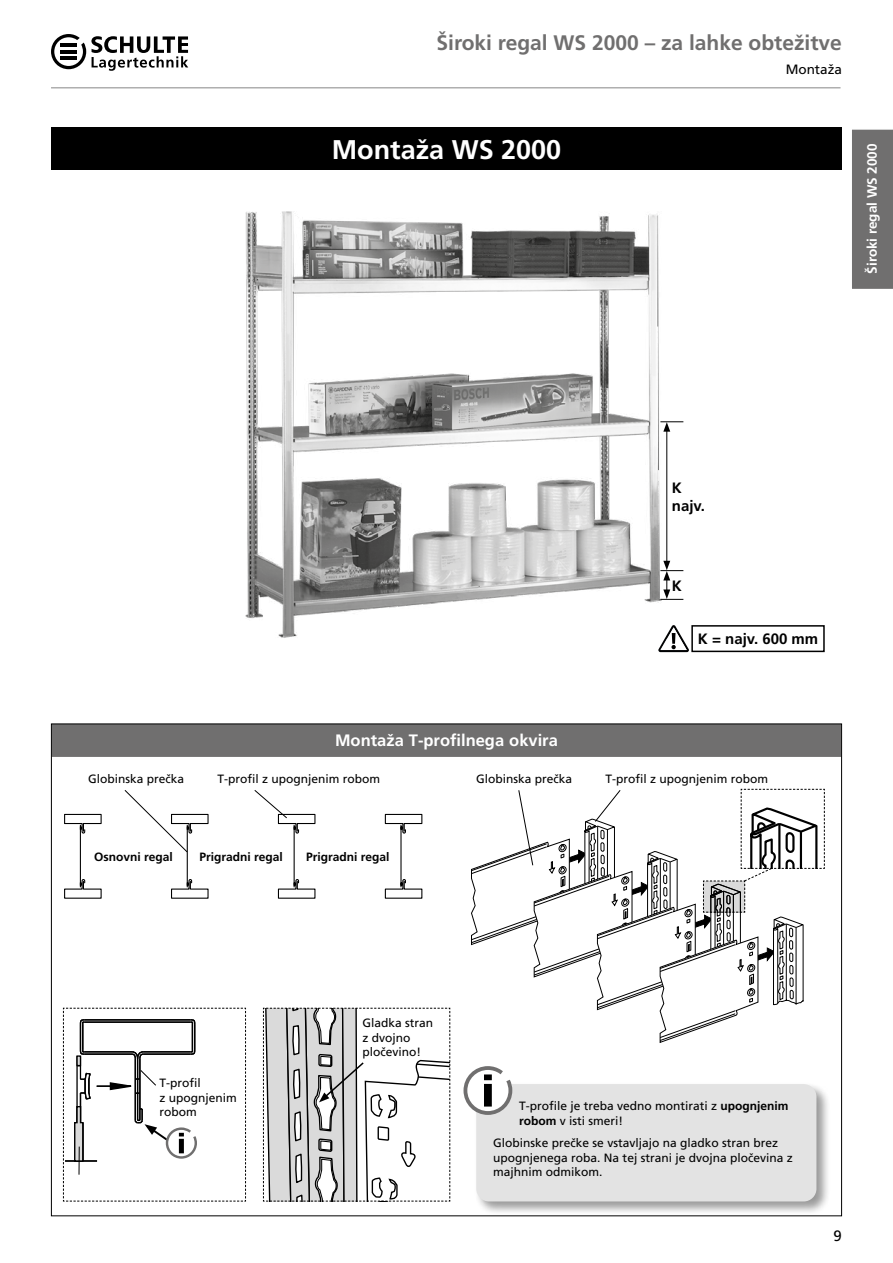
<style>
.page{position:relative;width:893px;height:1263px;background:#fff}
.page>*{position:absolute;margin:0;border:0;box-sizing:border-box;transform-origin:0 0}
.t1{font:700 27px "Frutiger LT Com";color:#fff}
.t2{font:700 21px "Frutiger LT Com";color:#706f6f}
.t3{font:700 16.5px "Frutiger LT Com";color:#fff}
.t4{font:700 15px/18px "Frutiger LT Com";color:#000}
.t5{font:15px "Frutiger LT Com";color:#000}
.t6{font:700 13.5px "Frutiger LT Com";color:#fff}
.t7{font:13.5px "Frutiger LT Com";color:#000}
.t8{font:12px/14.4px "Frutiger LT Com";color:#000}
.t9{font:700 12px "Frutiger LT Com";color:#000}
.s1{font-weight:700}
</style>
<div class="page">
<hr style="left:51px;top:87px;width:789px;height:1px;background:#878787">
<svg style="left:51px;top:34px;width:137px;height:37px"></svg>
<div style="left:852px;top:129px;width:41px;height:160px;background:#706f6f"></div>
<img style="left:245px;top:211px;width:439px;height:427px">
<div style="left:51px;top:128px;width:791px;height:42px;background:#000"></div>
<div style="left:52px;top:724px;width:789px;height:33px;background:#706f6f"></div>
<div style="left:474px;top:1082px;width:356px;height:134px;background:#000;opacity:.4"></div>
<div style="left:476px;top:1084px;width:340px;height:117px;background:#e3e3e3;border-radius:13px"></div>
<svg style="left:463px;top:1066px;width:51px;height:51px"></svg>
<svg style="left:64px;top:790px;width:358px;height:109px"></svg>
<svg style="left:471px;top:788px;width:354px;height:254px"></svg>
<svg style="left:63px;top:1007px;width:183px;height:195px"></svg>
<svg style="left:263px;top:1007px;width:188px;height:195px"></svg>
<svg style="left:658px;top:625px;width:31px;height:27px"></svg>
<hr style="left:666px;top:429px;width:1px;height:134px;background:#000">
<svg style="left:660px;top:421px;width:23px;height:11px"></svg>
<svg style="left:660px;top:561px;width:23px;height:39px"></svg>
<div style="left:691px;top:625px;width:134px;height:27px;border:2px solid #000"></div>
<h2 class="t2" style="left:436px;top:30px;width:407px">Široki regal WS 2000 – za lahke obtežitve</h2>
<p class="t7" style="left:786px;top:61px;width:58px">Montaža</p>
<h1 class="t1" style="left:332px;top:134px;width:231px">Montaža WS 2000</h1>
<p class="t6" style="left:864px;top:274px;width:132px;rotate:-90deg">Široki regal WS 2000</p>
<p class="t6" style="left:864px;top:270px;width:123px;rotate:-90deg">Varnost in uporaba</p>
<p class="t4" style="left:672px;top:479px;width:35px">K najv.</p>
<p class="t8" style="left:88px;top:772px;width:98px">Globinska prečka</p>
<h3 class="t3" style="left:335px;top:730px;width:224px">Montaža T-profilnega okvira</h3>
<p class="t4" style="left:672px;top:576px;width:12px">K</p>
<p class="t4" style="left:698px;top:630px;width:122px">K = najv. 600 mm</p>
<p class="t8" style="left:218px;top:772px;width:164px">T-profil z upognjenim robom</p>
<p class="t8" style="left:606px;top:772px;width:164px">T-profil z upognjenim robom</p>
<p class="t8" style="left:476px;top:772px;width:98px">Globinska prečka</p>
<p class="t9" style="left:94px;top:850px;width:80px">Osnovni regal</p>
<p class="t9" style="left:199px;top:850px;width:85px">Prigradni regal</p>
<p class="t9" style="left:306px;top:850px;width:85px">Prigradni regal</p>
<p class="t8" style="left:160px;top:1076px;width:79px">T-profil<br>z upognjenim robom</p>
<p class="t8" style="left:362px;top:1016px;width:72px">Gladka stran z dvojno pločevino!</p>
<p class="t8" style="left:519px;top:1099px;width:271px">T-profile je treba vedno montirati z <span class="s1">upognjenim robom</span> v isti smeri!</p>
<p class="t8" style="left:493px;top:1136px;width:301px">Globinske prečke se vstavljajo na gladko stran brez upognjenega roba. Na tej strani je dvojna pločevina z majhnim odmikom.</p>
<p class="t5" style="left:834px;top:1227px;width:10px">9</p>
</div>
